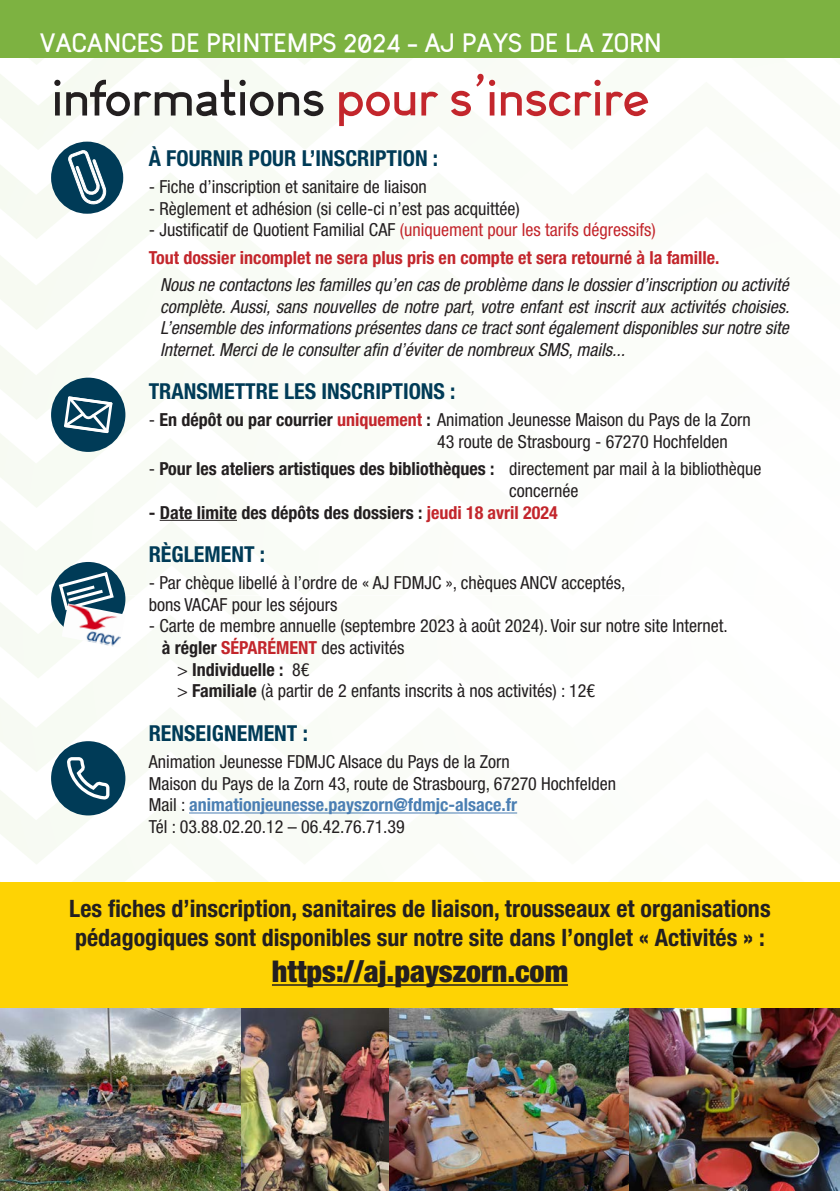
<style>
.page{position:relative;width:840px;height:1191px;background:#fff}
.page>*{position:absolute;margin:0;border:0;box-sizing:border-box;transform-origin:0 0}
.t1{font:700 50px "Arvin";letter-spacing:-.025em;color:#c3262c}
.t2{font:900 condensed 30px "Helvetica Neue LT Std";color:#231f20}
.t3{font:700 26px "Arvin";color:#fff}
.t4{font:700 condensed 24px/28.8px "Helvetica Neue LT Std";color:#231f20}
.t5{font:700 condensed 22px "Helvetica Neue LT Std";color:#003b57}
.t6{font:condensed 18px/21.6px "Helvetica Neue LT Std";color:#231f20}
.t7{font:italic condensed 18px/21.6px "Helvetica Neue LT Std";color:#231f20;text-align:justify}
.t8{font:700 condensed 18px/27.2px "Helvetica Neue LT Std";color:#c3262c}
.t9{font:700 condensed 18px "Helvetica Neue LT Std";color:#231f20}
.s1{color:#231f20}
.s2{font-weight:400;color:#231f20}
.s3{font-weight:400}
.s4{font-weight:700}
.s5{font-weight:700;color:#c3262c}
.s6{color:#c3262c}
.s7{font-weight:700;color:#4b7fb3}
</style>
<div class="page">
<svg style="left:0;top:678px;width:147px;height:29px"></svg>
<svg style="left:0;top:707px;width:162px;height:91px;fill:#f9fbf6"></svg>
<svg style="left:0;top:798px;width:518px;height:84px"></svg>
<svg style="left:0;top:595px;width:149px;height:83px"></svg>
<svg style="left:0;top:150px;width:276px;height:22px"></svg>
<svg style="left:0;top:172px;width:285px;height:90px"></svg>
<svg style="left:0;top:262px;width:233px;height:88px"></svg>
<svg style="left:0;top:350px;width:187px;height:88px;fill:#f8fbf4"></svg>
<svg style="left:0;top:438px;width:238px;height:83px;fill:#f9fcf6"></svg>
<svg style="left:0;top:57px;width:839px;height:93px"></svg>
<svg style="left:0;top:521px;width:149px;height:74px;fill:#f8fbf4"></svg>
<svg style="left:839px;top:0;width:1px;height:58px"></svg>
<div style="left:0;top:0;width:839px;height:57px;background:#7db241"></div>
<div style="left:0;top:882px;width:839px;height:148px;background:#fed304"></div>
<hr style="left:160px;top:520px;width:77px;height:1px;background:#231f20">
<hr style="left:189px;top:812px;width:328px;height:1px;background:#4b7fb3">
<hr style="left:272px;top:984px;width:295px;height:1px;background:#231f20">
<div style="left:51px;top:142px;width:72px;height:72px;background:#003b57;border-radius:50%"></div>
<svg style="left:68px;top:150px;width:39px;height:55px"></svg>
<div style="left:51px;top:378px;width:74px;height:74px;background:#003b57;border-radius:50%"></div>
<svg style="left:64px;top:396px;width:48px;height:37px"></svg>
<div style="left:51px;top:741px;width:74px;height:74px;background:#003b57;border-radius:50%"></div>
<svg style="left:67px;top:757px;width:42px;height:42px"></svg>
<div style="left:51px;top:562px;width:74px;height:74px;background:#003b57;border-radius:50%"></div>
<svg style="left:57px;top:570px;width:58px;height:33px"></svg>
<img style="left:62px;top:603px;width:63px;height:44px">
<img style="left:0;top:1008px;width:241px;height:183px">
<img style="left:388px;top:1008px;width:241px;height:183px">
<img style="left:241px;top:1008px;width:147px;height:183px">
<img style="left:629px;top:1008px;width:210px;height:183px">
<h3 class="t3" style="left:40px;top:26px;width:623px">VACANCES DE PRINTEMPS 2024 - AJ PAYS DE LA ZORN</h3>
<h1 class="t1" style="left:51px;top:66px;width:599px"><span class="s1">informations</span> pour s’inscrire</h1>
<p class="t5" style="left:149px;top:145px;width:291px">À FOURNIR POUR L’INSCRIPTION :</p>
<p class="t6" style="left:149px;top:176px;width:279px">- Fiche d’inscription et sanitaire de liaison</p>
<p class="t6" style="left:149px;top:197px;width:372px">- Règlement et adhésion (si celle-ci n’est pas acquittée)</p>
<p class="t8" style="left:149px;top:216px;width:572px"><span class="s2">- Justificatif de Quotient Familial CAF</span> <span class="s3">(uniquement pour les tarifs dégressifs)<br></span>Tout dossier incomplet ne sera plus pris en compte et sera retourné à la famille.</p>
<p class="t7" style="left:160px;top:274px;width:630px">Nous ne contactons les familles qu’en cas de problème dans le dossier d’inscription ou activité complète. Aussi, sans nouvelles de notre part, votre enfant est inscrit aux activités choisies.<br>L’ensemble des informations présentes dans ce tract sont également disponibles sur notre site Internet. Merci de le consulter afin d’éviter de nombreux SMS, mails...</p>
<p class="t5" style="left:149px;top:378px;width:308px">TRANSMETTRE LES INSCRIPTIONS :</p>
<p class="t6" style="left:437px;top:409px;width:315px;text-indent:-288px">- <span class="s4">En dépôt ou par courrier</span> <span class="s5">uniquement</span> <span class="s4">:</span> Animation Jeunesse Maison du Pays de la Zorn<br>43 route de Strasbourg - 67270 Hochfelden</p>
<p class="t6" style="left:509px;top:458px;width:254px;text-indent:-360px">- <span class="s4">Pour les ateliers artistiques des bibliothèques :</span> directement par mail à la bibliothèque concernée</p>
<p class="t9" style="left:149px;top:501px;width:410px">- Date limite des dépôts des dossiers : <span class="s6">jeudi 18 avril 2024</span></p>
<p class="t5" style="left:149px;top:541px;width:118px">RÈGLEMENT :</p>
<p class="t6" style="left:149px;top:572px;width:478px">- Par chèque libellé à l’ordre de « AJ FDMJC », chèques ANCV acceptés, bons VACAF pour les séjours</p>
<p class="t6" style="left:149px;top:615px;width:580px">- Carte de membre annuelle (septembre 2023 à août 2024). Voir sur notre site Internet.</p>
<p class="t6" style="left:161px;top:637px;width:244px"><span class="s4">à régler</span> <span class="s5">SÉPARÉMENT</span> des activités</p>
<p class="t9" style="left:177px;top:658px;width:134px"><span class="s3">&gt;</span> Individuelle : <span class="s3">8€</span></p>
<p class="t6" style="left:177px;top:680px;width:419px">&gt; <span class="s4">Familiale</span> (à partir de 2 enfants inscrits à nos activités) : 12€</p>
<p class="t5" style="left:149px;top:719px;width:161px">RENSEIGNEMENT :</p>
<p class="t6" style="left:149px;top:750px;width:468px">Animation Jeunesse FDMJC Alsace du Pays de la Zorn<br>Maison du Pays de la Zorn 43, route de Strasbourg, 67270 Hochfelden Mail : <span class="s7">animationjeunesse.payszorn@fdmjc-alsace.fr<br></span>Tél : 03.88.02.20.12 – 06.42.76.71.39</p>
<h3 class="t4" style="left:69px;top:894px;width:702px">Les fiches d’inscription, sanitaires de liaison, trousseaux et organisations pédagogiques sont disponibles sur notre site dans l’onglet « Activités » :</h3>
<h2 class="t2" style="left:272px;top:952px;width:297px">https://aj.payszorn.com</h2>
</div>
